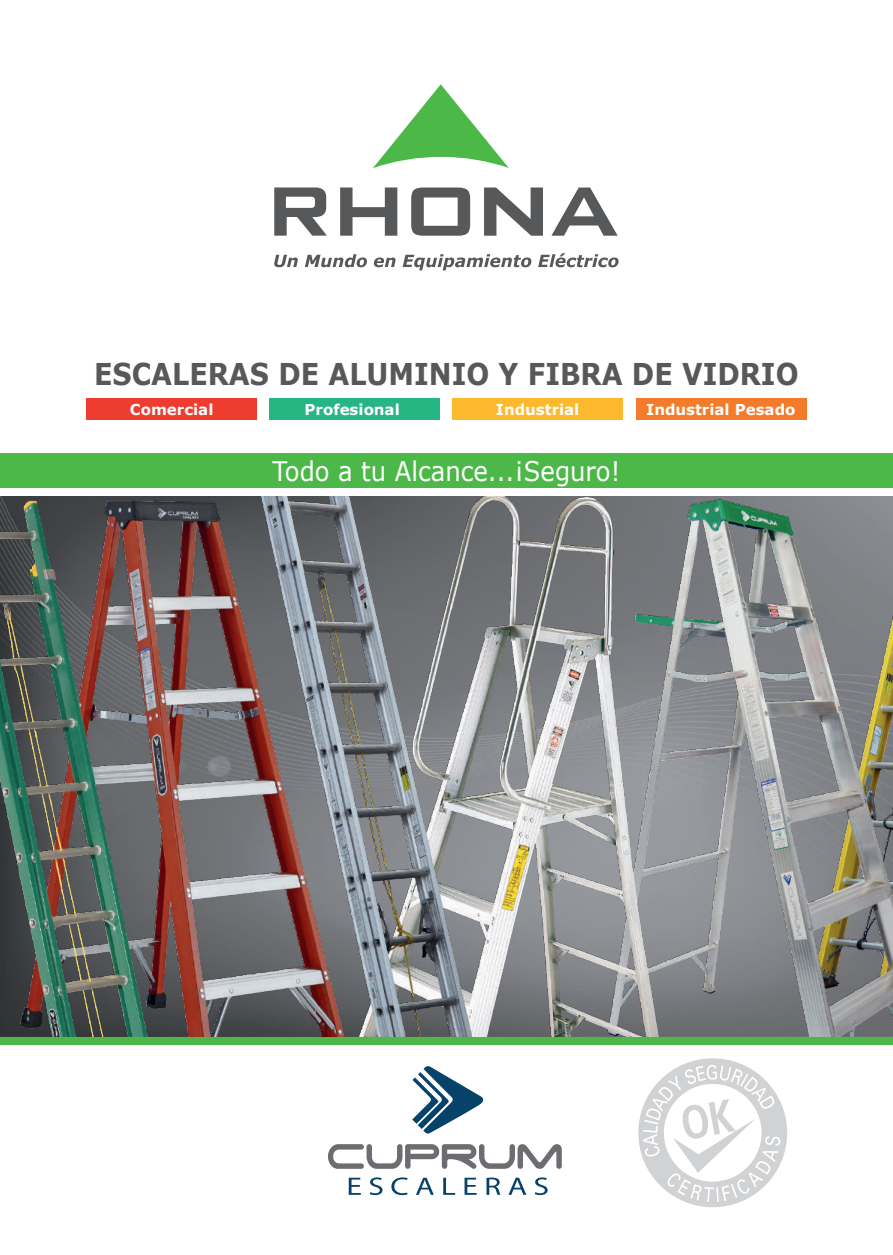
<style>
.page{position:relative;width:893px;height:1255px;background:#fff}
.page>*{position:absolute;margin:0;border:0;box-sizing:border-box;transform-origin:0 0}
.t1{font:700 30px "Verdana";color:#57585a;scale:.9 1}
.t2{font:27px "Verdana";color:#fff;scale:.9 1}
.t3{font:700 15px "Verdana";color:#fff}
</style>
<div class="page">
<div style="left:0;top:1036px;width:893px;height:8px;background:#4cb848"></div>
<div style="left:0;top:454px;width:893px;height:34px;background:#4cb848"></div>
<img style="left:0;top:496px;width:893px;height:540px">
<svg style="left:328px;top:1144px;width:234px;height:24px"></svg>
<svg style="left:412px;top:1066px;width:71px;height:67px"></svg>
<svg style="left:349px;top:1177px;width:12px;height:17px"></svg>
<svg style="left:370px;top:1177px;width:13px;height:17px"></svg>
<svg style="left:391px;top:1177px;width:17px;height:17px"></svg>
<svg style="left:416px;top:1177px;width:18px;height:17px"></svg>
<svg style="left:443px;top:1177px;width:12px;height:17px"></svg>
<svg style="left:465px;top:1177px;width:12px;height:17px"></svg>
<svg style="left:486px;top:1177px;width:14px;height:17px"></svg>
<svg style="left:508px;top:1177px;width:18px;height:17px"></svg>
<svg style="left:535px;top:1177px;width:13px;height:17px"></svg>
<svg style="left:373px;top:84px;width:136px;height:84px"></svg>
<svg style="left:274px;top:187px;width:53px;height:49px"></svg>
<svg style="left:340px;top:187px;width:57px;height:49px"></svg>
<svg style="left:411px;top:187px;width:59px;height:49px"></svg>
<svg style="left:484px;top:187px;width:59px;height:49px"></svg>
<svg style="left:551px;top:187px;width:67px;height:49px"></svg>
<svg style="left:274px;top:255px;width:24px;height:12px"></svg>
<svg style="left:305px;top:254px;width:62px;height:13px"></svg>
<svg style="left:374px;top:257px;width:22px;height:10px"></svg>
<svg style="left:403px;top:254px;width:128px;height:16px"></svg>
<svg style="left:538px;top:253px;width:81px;height:14px"></svg>
<div style="left:87px;top:398px;width:170px;height:21px;background:#ee3c30"></div>
<div style="left:270px;top:398px;width:170px;height:21px;background:#25b683"></div>
<div style="left:453px;top:398px;width:170px;height:21px;background:#fdb82d"></div>
<div style="left:636px;top:398px;width:170px;height:21px;background:#f47b29"></div>
<svg style="left:638px;top:1058px;width:149px;height:149px"></svg>
<h1 class="t1" style="left:94px;top:355px;width:784px">ESCALERAS DE ALUMINIO Y FIBRA DE VIDRIO</h1>
<p class="t3" style="left:130px;top:400px;width:85px">Comercial</p>
<p class="t3" style="left:305px;top:400px;width:97px">Profesional</p>
<p class="t3" style="left:496px;top:400px;width:85px">Industrial</p>
<p class="t3" style="left:646px;top:400px;width:151px">Industrial Pesado</p>
<h2 class="t2" style="left:273px;top:453px;width:388px">Todo a tu Alcance...¡Seguro!</h2>
</div>
